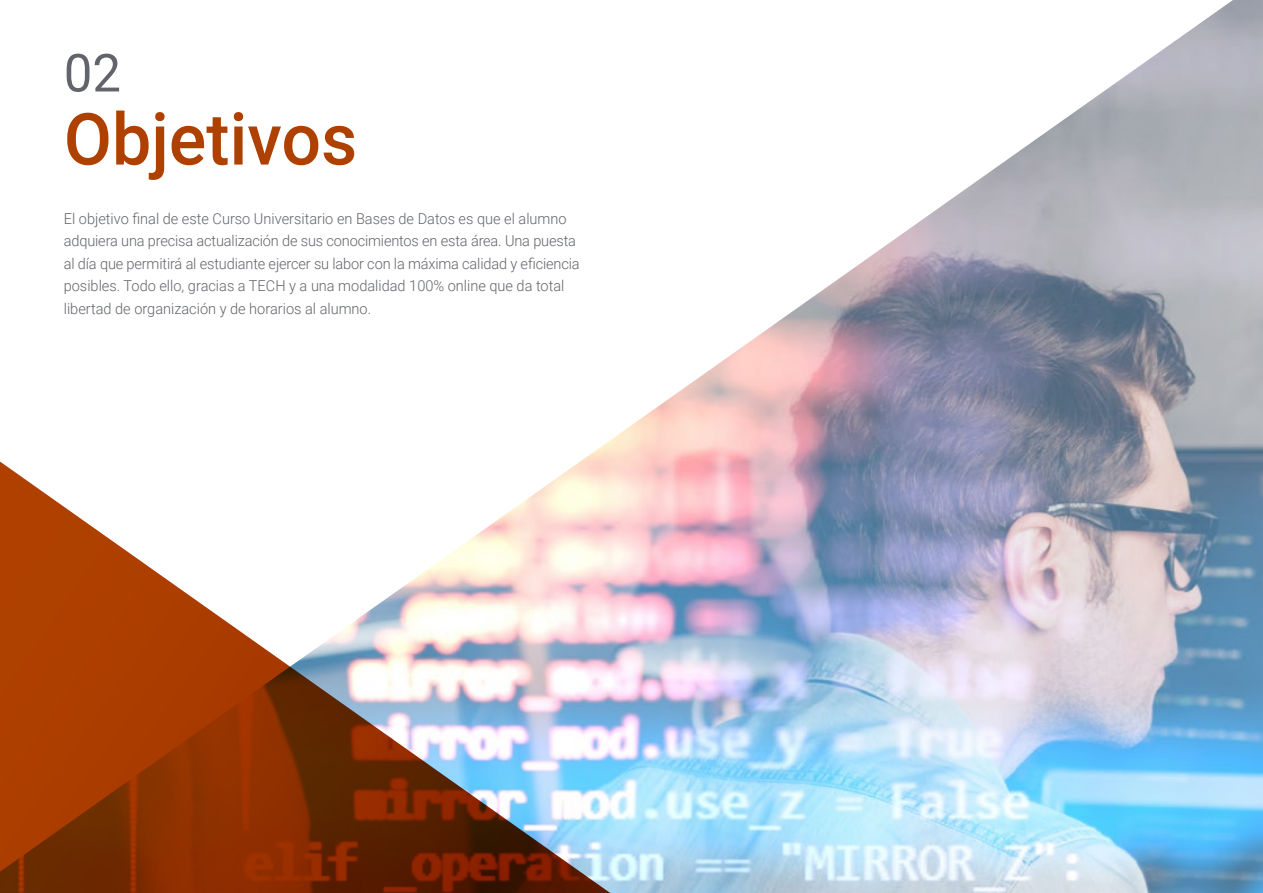
<style>
.page{position:relative;width:1263px;height:893px;background:#fff}
.page>*{position:absolute;margin:0;border:0;box-sizing:border-box;transform-origin:0 0}
.t1{font:500 72px "Roboto";color:#ae4000}
.t2{font:52.5px "Roboto";color:#61646a}
.t3{font:300 15px/22.5px "Roboto";color:#61646a}
</style>
<div class="page">
<img style="left:602px;top:0;width:661px;height:893px">
<svg style="left:0;top:446px;width:640px;height:447px"></svg>
<h2 class="t2" style="left:64px;top:36px;width:59px">02</h2>
<h1 class="t1" style="left:64px;top:89px;width:295px">Objetivos</h1>
<p class="t3" style="left:64px;top:207px;width:517px">El objetivo final de este Curso Universitario en Bases de Datos es que el alumno adquiera una precisa actualización de sus conocimientos en esta área. Una puesta al día que permitirá al estudiante ejercer su labor con la máxima calidad y eficiencia posibles. Todo ello, gracias a TECH y a una modalidad 100% online que da total libertad de organización y de horarios al alumno.</p>
</div>
